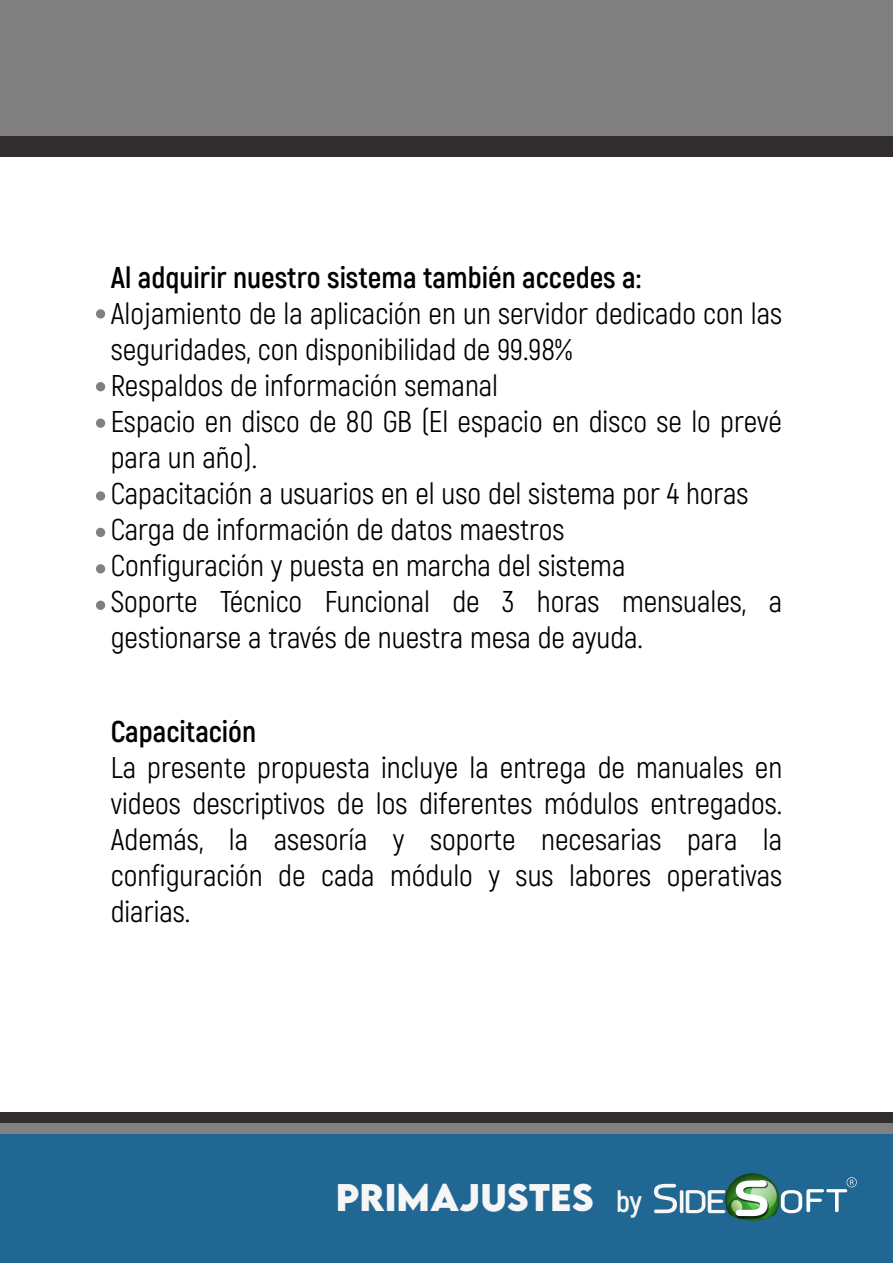
<style>
.page{position:relative;width:893px;height:1263px;background:#fff}
.page>*{position:absolute;margin:0;border:0;box-sizing:border-box;transform-origin:0 0}
.t1{font:700 34.2px "LEMONMILK";color:#f6f6f6}
.t2{font:30px/36px "Akrobat";color:#000;text-align:justify}
.t3{font:700 30px "Akrobat";color:#000}
.s1{font-family:"Akrobat";font-size:30px}
</style>
<div class="page">
<div style="left:0;top:1112px;width:893px;height:151px;background:#332e2e"></div>
<div style="left:0;top:1123px;width:893px;height:140px;background:#808080"></div>
<div style="left:0;top:1135px;width:893px;height:128px;background:#206893"></div>
<div style="left:0;top:0;width:893px;height:136px;background:#808080"></div>
<div style="left:0;top:136px;width:893px;height:20px;background:#332e2e"></div>
<svg style="left:654px;top:1173px;width:203px;height:48px"></svg>
<svg style="left:96px;top:309px;width:9px;height:10px"></svg>
<div style="left:96px;top:382px;width:9px;height:9px;background:#808080;border-radius:50%"></div>
<svg style="left:96px;top:418px;width:9px;height:10px"></svg>
<svg style="left:96px;top:491px;width:9px;height:10px"></svg>
<svg style="left:96px;top:528px;width:9px;height:9px"></svg>
<div style="left:96px;top:564px;width:9px;height:9px;background:#808080;border-radius:50%"></div>
<div style="left:96px;top:601px;width:9px;height:9px;background:#808080;border-radius:50%"></div>
<p class="t3" style="left:111px;top:259px;width:532px">Al adquirir nuestro sistema también accedes a:</p>
<p class="t2" style="left:111px;top:296px;width:673px;text-align:left">Alojamiento de la aplicación en un servidor dedicado con las seguridades, con disponibilidad de 99.98%<br>Respaldos de información semanal<br>Espacio en disco de 80 GB (El espacio en disco se lo prevé para un año).<br>Capacitación a usuarios en el uso del sistema por 4 horas Carga de información de datos maestros<br>Configuración y puesta en marcha del sistema<br>Soporte Técnico Funcional de 3 horas mensuales, a gestionarse a través de nuestra mesa de ayuda.</p>
<p class="t3" style="left:111px;top:713px;width:147px">Capacitación</p>
<p class="t2" style="left:111px;top:750px;width:673px">La presente propuesta incluye la entrega de manuales en videos descriptivos de los diferentes módulos entregados.<br>Además, la asesoría y soporte necesarias para la configuración de cada módulo y sus labores operativas diarias.</p>
<p class="t1" style="left:336px;top:1174px;width:308px">PRIMAJUSTES <span class="s1">by</span></p>
</div>
